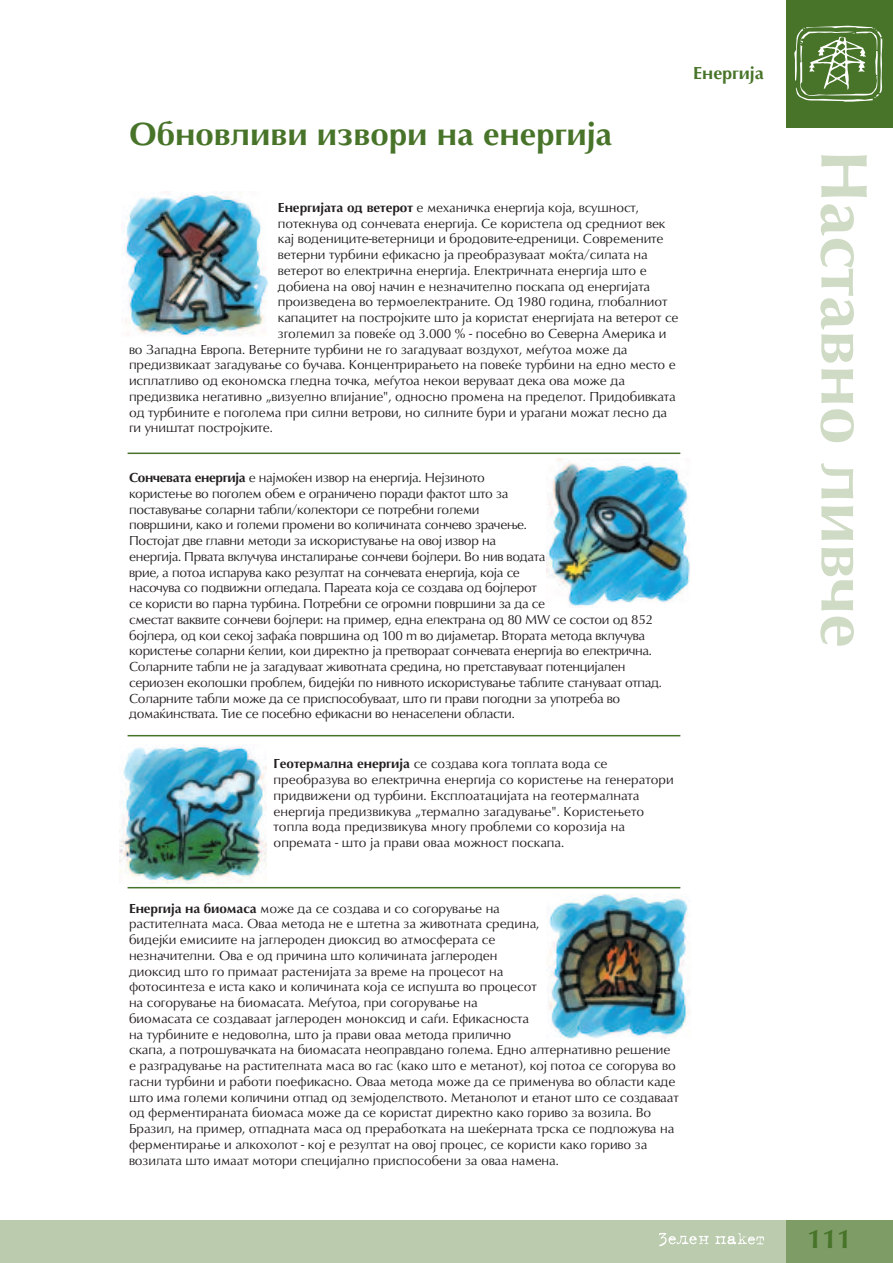
<style>
.page{position:relative;width:893px;height:1263px;background:#fff}
.page>*{position:absolute;margin:0;border:0;box-sizing:border-box;transform-origin:0 0}
.t1{font:700 67.5px "Classico MAC";color:#cfdbc5}
.t2{font:700 33px "Classico MAC";color:#48742a}
.t3{font:700 27px "Classico MAC";color:#48742a}
.t4{font:700 18px "Classico MAC";color:#48742a}
.t5{font:13.5px/15.8px "Classico MAC";letter-spacing:-.005em;color:#231f20}
.s1{font-weight:700}
.s2{font-family:"URW Classico TCE"}
</style>
<div class="page">
<div style="left:0;top:1220px;width:876px;height:43px;background:#bbcbad"></div>
<div style="left:787px;top:1220px;width:106px;height:43px;background:#7e9c65"></div>
<svg style="left:659px;top:1233px;width:50px;height:13px"></svg>
<svg style="left:715px;top:1233px;width:49px;height:11px"></svg>
<div style="left:787px;top:0;width:106px;height:128px;background:#48742a"></div>
<svg style="left:794px;top:26px;width:88px;height:76px"></svg>
<hr style="left:128px;top:452px;width:552px;height:2px;background:#48742a">
<img style="left:123px;top:192px;width:145px;height:144px">
<hr style="left:128px;top:735px;width:552px;height:1px;background:#48742a">
<img style="left:546px;top:458px;width:144px;height:150px">
<img style="left:120px;top:744px;width:146px;height:139px">
<img style="left:546px;top:894px;width:144px;height:145px">
<hr style="left:128px;top:887px;width:552px;height:1px;background:#48742a">
<h2 class="t2" style="left:129px;top:114px;width:485px">Obnovlivi izvori na energija</h2>
<h3 class="t4" style="left:693px;top:62px;width:72px">Energija</h3>
<p class="t5" style="left:278px;top:199px;width:363px"><span class="s1">Energijata od veterot</span> e mehani~ka energija koja, vsu{nost,</p>
<p class="t5" style="left:278px;top:215px;width:389px">poteknuva od son~evata energija. Se koristela od sredniot vek</p>
<p class="t5" style="left:278px;top:231px;width:387px">kaj vodenicite-veternici i brodovite-edrenici. Sovremenite</p>
<p class="t5" style="left:278px;top:246px;width:371px">veterni turbini efikasno ja preobrazuvaat mo}ta/silata na</p>
<p class="t5" style="left:278px;top:262px;width:370px">veterot vo elektri~na energija. Elektri~nata energija {to e</p>
<p class="t5" style="left:278px;top:278px;width:374px">dobiena na ovoj na~in e nezna~itelno poskapa od energijata</p>
<p class="t5" style="left:278px;top:294px;width:391px">proizvedena vo termoelektranite. Od 1980 godina, globalniot</p>
<p class="t5" style="left:278px;top:309px;width:402px">kapacitet na postrojkite {to ja koristat energijata na veterot se</p>
<p class="t5" style="left:278px;top:325px;width:390px">zgolemil za pove}e od 3.000 % - posebno vo Severna Amerika i</p>
<p class="t5" style="left:129px;top:341px;width:500px">vo Zapadna Evropa. Veternite turbini ne go zagaduvaat vozduhot, me|utoa mo`e da</p>
<p class="t5" style="left:129px;top:357px;width:548px">predizvikaat zagaduvawe so bu~ava. Koncentriraweto na pove}e turbini na edno mesto e</p>
<p class="t5" style="left:129px;top:373px;width:497px">isplatlivo od ekonomska gledna to~ka, me|utoa nekoi veruvaat deka ova mo`e da</p>
<p class="t5" style="left:129px;top:388px;width:548px">predizvika negativno <span class="s2">„</span>vizuelno vlijanie", odnosno promena na predelot. Pridobivkata</p>
<p class="t5" style="left:129px;top:404px;width:540px">od turbinite e pogolema pri silni vetrovi, no silnite buri i uragani mo`at lesno da</p>
<p class="t5" style="left:129px;top:420px;width:145px">gi uni{tat postrojkite.</p>
<p class="t5" style="left:129px;top:470px;width:534px"><span class="s1">Son~evata energija</span> e najmo}en izvor na energija. Nejzinoto<br>koristewe vo pogolem obem e ograni~eno poradi faktot {to za<br>postavuvawe solarni tabli/kolektori se potrebni golemi<br>povr{ini, kako i golemi promeni vo koli~inata son~evo zra~ewe.<br>Postojat dve glavni metodi za iskoristuvawe na ovoj izvor na<br>energija. Prvata vklu~uva instalirawe son~evi bojleri. Vo niv vodata<br>vrie, a potoa isparuva kako rezultat na son~evata energija, koja se<br>naso~uva so podvi`ni ogledala. Pareata koja se sozdava od bojlerot<br>se koristi vo parna turbina. Potrebni se ogromni povr{ini za da se<br>smestat vakvite son~evi bojleri: na primer, edna elektrana od 80 <span class="s2">MW</span> se sostoi od 852 bojlera, od koi sekoj zafa}a povr{ina od 100 <span class="s2">m</span> vo dijametar. Vtorata metoda vklu~uva koristewe solarni }elii, koi direktno ja pretvoraat son~evata energija vo elektri~na.<br>Solarnite tabli ne ja zagaduvaat `ivotnata sredina, no pretstavuvaat potencijalen seriozen ekolo{ki problem, bidej}i po nivnoto iskoristuvawe tablite stanuvaat otpad.<br>Solarnite tabli mo`e da se prisposobuvaat, {to gi pravi pogodni za upotreba vo doma}instvata. Tie se posebno efikasni vo nenaseleni oblasti.</p>
<p class="t5" style="left:274px;top:756px;width:402px"><span class="s1">Geotermalna energija</span> se sozdava koga toplata voda se preobrazuva vo elektri~na energija so koristewe na generatori pridvi`eni od turbini. Eksploatacijata na geotermalnata energija predizvikuva <span class="s2">„</span>termalno zagaduvawe". Koristeweto topla voda predizvikuva mnogu problemi so korozija na opremata - {to ja pravi ovaa mo`nost poskapa.</p>
<p class="t5" style="left:129px;top:900px;width:551px"><span class="s1">Energija na biomasa</span> mo`e da se sozdava i so sogoruvawe na<br>rastitelnata masa. Ovaa metoda ne e {tetna za `ivotnata sredina,<br>bidej}i emisiite na jagleroden dioksid vo atmosferata se<br>nezna~itelni. Ova e od pri~ina {to koli~inata jagleroden<br>dioksid {to go primaat rastenijata za vreme na procesot na<br>fotosinteza e ista kako i koli~inata koja se ispu{ta vo procesot<br>na sogoruvawe na biomasata. Me|utoa, pri sogoruvawe na<br>biomasata se sozdavaat jagleroden monoksid i sa|i. Efikasnosta<br>na turbinite e nedovolna, {to ja pravi ovaa metoda prili~no<br>skapa, a potro{uva~kata na biomasata neopravdano golema. Edno alternativno re{enie e razgraduvawe na rastitelnata masa vo gas (kako {to e metanot), koj potoa se sogoruva vo gasni turbini i raboti poefikasno. Ovaa metoda mo`e da se primenuva vo oblasti kade {to ima golemi koli~ini otpad od zemjodelstvoto. Metanolot i etanot {to se sozdavaat od fermentiranata biomasa mo`e da se koristat direktno kako gorivo za vozila. Vo Brazil, na primer, otpadnata masa od prerabotkata na {e}ernata trska se podlo`uva na fermentirawe i alkoholot - koj e rezultat na ovoj proces, se koristi kako gorivo za vozilata {to imaat motori specijalno prisposobeni za ovaa namena.</p>
<h1 class="t1" style="left:884px;top:150px;width:499px;rotate:90deg">Nastavno liv~e</h1>
<h3 class="t3" style="left:807px;top:1223px;width:46px">111</h3>
</div>
